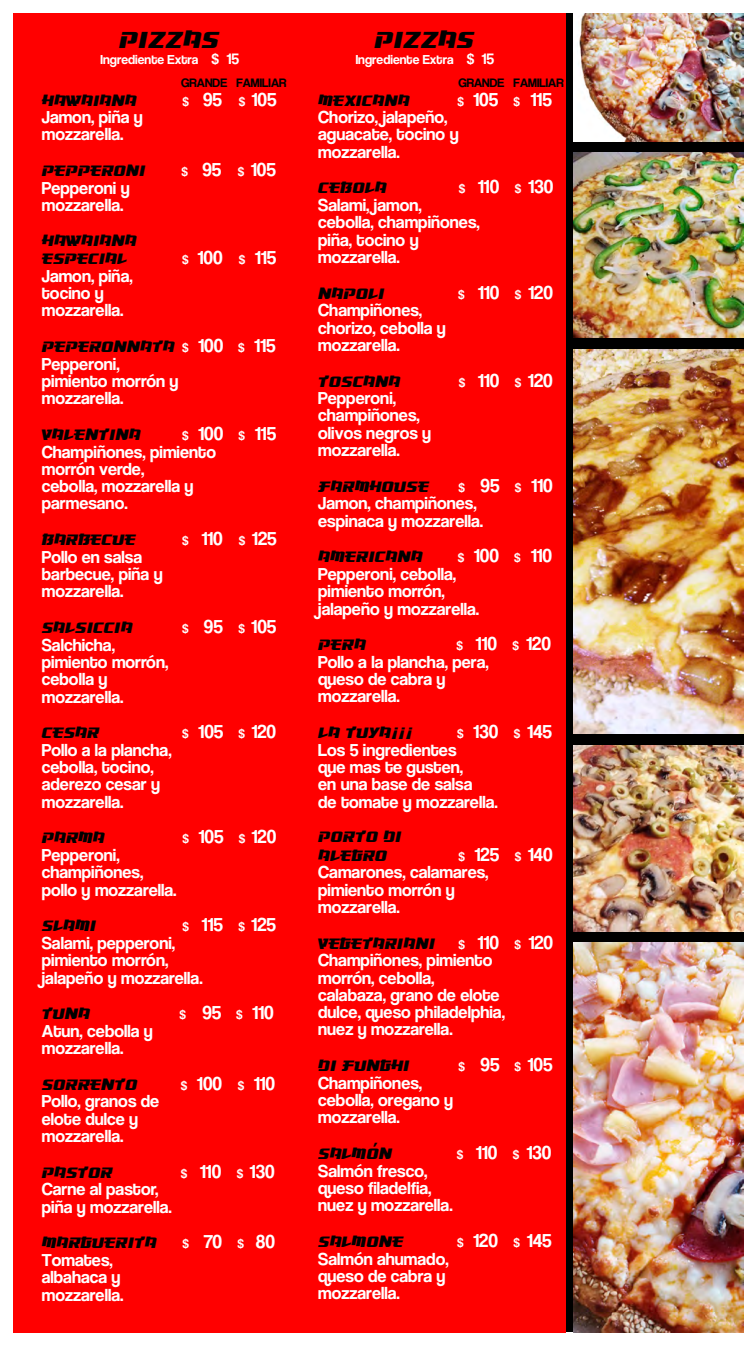
<style>
.page{position:relative;width:750px;height:1346px;background:#fff}
.page>*{position:absolute;margin:0;border:0;box-sizing:border-box;transform-origin:0 0}
.t1{font:30px "Osaka Sans Serif";color:#000}
.t2{font:19.5px/18.5px "Osaka Sans Serif";color:#000}
.t3{font:19.5px "Coolvetica Rg";color:#fff}
.t4{font:18px/17.2px "Coolvetica Rg";color:#fff}
.t5{font:13.5px "Coolvetica Rg";color:#fff}
.t6{font:12.75px "Coolvetica Rg";color:#000}
.s1{font-size:15.75px}
.s2{font-size:13.5px}
.s3{font-family:"Coolvetica Rg";font-size:13.5px;color:#fff}
.s4{font-family:"Coolvetica Rg";color:#fff}
</style>
<div class="page">
<svg style="left:565px;top:14px;width:178px;height:1318px;background:#510908"></svg>
<div style="left:14px;top:14px;width:551px;height:1318px;background:#f00"></div>
<img style="left:573px;top:745px;width:170px;height:185px">
<img style="left:573px;top:942px;width:170px;height:390px">
<img style="left:573px;top:14px;width:170px;height:127px">
<img style="left:573px;top:349px;width:170px;height:384px">
<img style="left:573px;top:153px;width:170px;height:184px">
<h1 class="t1" style="left:119px;top:26px;width:101px">Pizzas</h1>
<p class="t5" style="left:101px;top:54px;width:140px">Ingrediente Extra <span class="s1">$ 15</span></p>
<p class="t6" style="left:181px;top:77px;width:107px">GRANDE FAMILIAR</p>
<p class="t2" style="left:42px;top:91px;width:96px">Hawaiana</p>
<p class="t3" style="left:182px;top:91px;width:96px"><span class="s2">$</span> 95 <span class="s2">$</span> 105</p>
<p class="t4" style="left:42px;top:110px;width:102px">Jamon, piña y mozzarella.</p>
<p class="t2" style="left:42px;top:162px;width:105px">Pepperoni</p>
<p class="t3" style="left:182px;top:161px;width:96px"><span class="s2">$</span> 95 <span class="s2">$</span> 105</p>
<p class="t4" style="left:42px;top:180px;width:89px">Pepperoni y mozzarella.</p>
<p class="t2" style="left:42px;top:231px;width:96px">Hawaiana especial</p>
<p class="t3" style="left:182px;top:249px;width:96px"><span class="s2">$</span> 100 <span class="s2">$</span> 115</p>
<p class="t4" style="left:42px;top:268px;width:92px">Jamon, piña, tocino y mozzarella.</p>
<p class="t2" style="left:42px;top:338px;width:235px">Peperonnata <span class="s3">$</span> <span class="s4">100</span> <span class="s3">$</span> <span class="s4">115</span></p>
<p class="t4" style="left:42px;top:356px;width:138px">Pepperoni, pimiento morrón y mozzarella.</p>
<p class="t2" style="left:42px;top:425px;width:101px">Valentina</p>
<p class="t3" style="left:182px;top:425px;width:96px"><span class="s2">$</span> 100 <span class="s2">$</span> 115</p>
<p class="t4" style="left:42px;top:444px;width:176px">Champiñones, pimiento morrón verde,<br>cebolla, mozzarella y parmesano.</p>
<p class="t2" style="left:42px;top:531px;width:96px">Barbecue</p>
<p class="t3" style="left:182px;top:530px;width:96px"><span class="s2">$</span> 110 <span class="s2">$</span> 125</p>
<p class="t4" style="left:42px;top:549px;width:122px">Pollo en salsa barbecue, piña y mozzarella.</p>
<p class="t2" style="left:42px;top:618px;width:92px">Salsiccia</p>
<p class="t3" style="left:182px;top:618px;width:96px"><span class="s2">$</span> 95 <span class="s2">$</span> 105</p>
<p class="t4" style="left:42px;top:637px;width:128px">Salchicha, pimiento morrón, cebolla y mozzarella.</p>
<p class="t2" style="left:42px;top:724px;width:59px">Cesar</p>
<p class="t3" style="left:182px;top:723px;width:95px"><span class="s2">$</span> 105 <span class="s2">$</span> 120</p>
<p class="t4" style="left:42px;top:742px;width:131px">Pollo a la plancha, cebolla, tocino, aderezo cesar y mozzarella.</p>
<p class="t2" style="left:42px;top:829px;width:65px">Parma</p>
<p class="t3" style="left:182px;top:828px;width:95px"><span class="s2">$</span> 105 <span class="s2">$</span> 120</p>
<p class="t4" style="left:42px;top:847px;width:136px">Pepperoni, champiñones, pollo y mozzarella.</p>
<p class="t2" style="left:42px;top:917px;width:56px">Slami</p>
<p class="t3" style="left:182px;top:916px;width:95px"><span class="s2">$</span> 115 <span class="s2">$</span> 125</p>
<p class="t4" style="left:42px;top:935px;width:162px">Salami, pepperoni, pimiento morrón, jalapeño y mozzarella.</p>
<p class="t2" style="left:42px;top:1004px;width:50px">Tuna</p>
<p class="t3" style="left:180px;top:1004px;width:96px"><span class="s2">$</span> 95 <span class="s2">$</span> 110</p>
<p class="t4" style="left:42px;top:1023px;width:113px">Atun, cebolla y mozzarella.</p>
<p class="t2" style="left:42px;top:1075px;width:97px">Sorrento</p>
<p class="t3" style="left:181px;top:1074px;width:96px"><span class="s2">$</span> 100 <span class="s2">$</span> 110</p>
<p class="t4" style="left:42px;top:1093px;width:119px">Pollo, granos de elote dulce y mozzarella.</p>
<p class="t2" style="left:42px;top:1163px;width:72px">Pastor</p>
<p class="t3" style="left:181px;top:1162px;width:95px"><span class="s2">$</span> 110 <span class="s2">$</span> 130</p>
<p class="t4" style="left:42px;top:1181px;width:132px">Carne al pastor, piña y mozzarella.</p>
<p class="t2" style="left:42px;top:1233px;width:116px">Marguerita</p>
<p class="t3" style="left:183px;top:1233px;width:94px"><span class="s2">$</span> 70 <span class="s2">$</span> 80</p>
<p class="t4" style="left:42px;top:1252px;width:83px">Tomates, albahaca y mozzarella.</p>
<h1 class="t1" style="left:374px;top:26px;width:101px">Pizzas</h1>
<p class="t5" style="left:356px;top:54px;width:140px">Ingrediente Extra <span class="s1">$ 15</span></p>
<p class="t6" style="left:458px;top:77px;width:107px">GRANDE FAMILIAR</p>
<p class="t2" style="left:318px;top:91px;width:93px">Mexicana</p>
<p class="t3" style="left:457px;top:91px;width:96px"><span class="s2">$</span> 105 <span class="s2">$</span> 115</p>
<p class="t4" style="left:318px;top:110px;width:142px">Chorizo, jalapeño, aguacate, tocino y mozzarella.</p>
<p class="t2" style="left:318px;top:179px;width:70px">Cebola</p>
<p class="t3" style="left:459px;top:178px;width:96px"><span class="s2">$</span> 110 <span class="s2">$</span> 130</p>
<p class="t4" style="left:318px;top:197px;width:163px">Salami, jamon, cebolla, champiñones, piña, tocino y mozzarella.</p>
<p class="t2" style="left:318px;top:284px;width:68px">Napoli</p>
<p class="t3" style="left:458px;top:284px;width:96px"><span class="s2">$</span> 110 <span class="s2">$</span> 120</p>
<p class="t4" style="left:318px;top:303px;width:129px">Champiñones, chorizo, cebolla y mozzarella.</p>
<p class="t2" style="left:318px;top:372px;width:84px">Toscana</p>
<p class="t3" style="left:459px;top:371px;width:95px"><span class="s2">$</span> 110 <span class="s2">$</span> 120</p>
<p class="t4" style="left:318px;top:390px;width:115px">Pepperoni, champiñones, olivos negros y mozzarella.</p>
<p class="t2" style="left:318px;top:477px;width:112px">Farmhouse</p>
<p class="t3" style="left:459px;top:476px;width:96px"><span class="s2">$</span> 95 <span class="s2">$</span> 110</p>
<p class="t4" style="left:318px;top:496px;width:166px">Jamon, champiñones, espinaca y mozzarella.</p>
<p class="t2" style="left:318px;top:548px;width:106px">Americana</p>
<p class="t3" style="left:458px;top:547px;width:96px"><span class="s2">$</span> 100 <span class="s2">$</span> 110</p>
<p class="t4" style="left:318px;top:566px;width:162px">Pepperoni, cebolla, pimiento morrón, jalapeño y mozzarella.</p>
<p class="t2" style="left:318px;top:636px;width:49px">Pera</p>
<p class="t3" style="left:456px;top:635px;width:96px"><span class="s2">$</span> 110 <span class="s2">$</span> 120</p>
<p class="t4" style="left:318px;top:654px;width:172px">Pollo a la plancha, pera, queso de cabra y mozzarella.</p>
<p class="t2" style="left:318px;top:723px;width:96px">La Tuya¡¡¡</p>
<p class="t3" style="left:457px;top:723px;width:97px"><span class="s2">$</span> 130 <span class="s2">$</span> 145</p>
<p class="t4" style="left:318px;top:742px;width:181px">Los 5 ingredientes<br>que mas te gusten,<br>en una base de salsa<br>de tomate y mozzarella.</p>
<p class="t2" style="left:318px;top:828px;width:85px">Porto di alegro</p>
<p class="t3" style="left:458px;top:845px;width:96px"><span class="s2">$</span> 125 <span class="s2">$</span> 140</p>
<p class="t4" style="left:318px;top:864px;width:172px">Camarones, calamares, pimiento morrón y mozzarella.</p>
<p class="t2" style="left:318px;top:934px;width:236px">Vegetariani <span class="s3">$</span> <span class="s4">110</span> <span class="s3">$</span> <span class="s4">120</span></p>
<p class="t4" style="left:318px;top:952px;width:188px">Champiñones, pimiento morrón, cebolla, calabaza, grano de elote dulce, queso philadelphia, nuez y mozzarella.</p>
<p class="t2" style="left:318px;top:1056px;width:93px">Di funghi</p>
<p class="t3" style="left:458px;top:1056px;width:96px"><span class="s2">$</span> 95 <span class="s2">$</span> 105</p>
<p class="t4" style="left:318px;top:1075px;width:136px">Champiñones, cebolla, oregano y mozzarella.</p>
<p class="t2" style="left:318px;top:1144px;width:75px">Salmón</p>
<p class="t3" style="left:457px;top:1143px;width:96px"><span class="s2">$</span> 110 <span class="s2">$</span> 130</p>
<p class="t4" style="left:318px;top:1162px;width:136px">Salmón fresco, queso filadelfia, nuez y mozzarella.</p>
<p class="t2" style="left:318px;top:1232px;width:87px">Salmone</p>
<p class="t3" style="left:457px;top:1231px;width:96px"><span class="s2">$</span> 120 <span class="s2">$</span> 145</p>
<p class="t4" style="left:318px;top:1250px;width:132px">Salmón ahumado, queso de cabra y mozzarella.</p>
</div>
